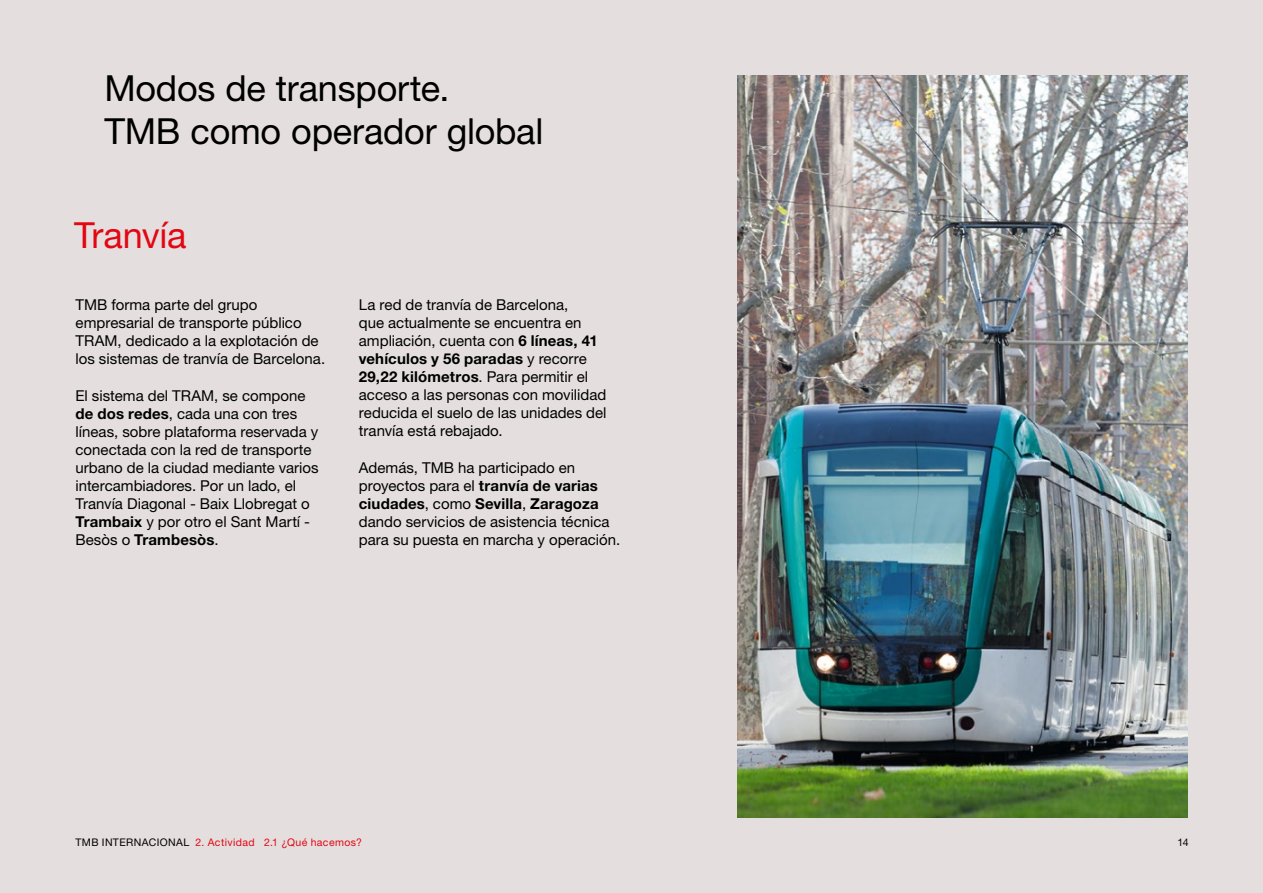
<style>
.page{position:relative;width:1263px;height:893px;background:#e4dfde}
.page>*{position:absolute;margin:0;border:0;box-sizing:border-box;transform-origin:0 0}
.t1{font:36px/43.2px "Helvetica Neue LT Pro";letter-spacing:-.005em;color:#000}
.t2{font:36px "Helvetica Neue LT Pro";letter-spacing:-.01em;color:#e30613}
.t3{font:15px/18px "Helvetica Neue LT Pro";color:#000}
.t4{font:10.5px "Helvetica Neue LT Pro";letter-spacing:.035em;color:#e30613}
.t5{font:10.5px "Helvetica Neue LT Pro";letter-spacing:.035em;color:#000}
.s1{font-weight:700}
</style>
<div class="page">
<img style="left:737px;top:75px;width:451px;height:743px">
<h1 class="t1" style="left:104px;top:66px;width:440px">Modos de transporte.<br>TMB como operador global</h1>
<h1 class="t2" style="left:74px;top:214px;width:114px">Tranvía</h1>
<p class="t3" style="left:76px;top:296px;width:251px">TMB forma parte del grupo empresarial de transporte público TRAM, dedicado a la explotación de los sistemas de tranvía de Barcelona.</p>
<p class="t3" style="left:76px;top:387px;width:245px">El sistema del TRAM, se compone <span class="s1">de dos redes</span>, cada una con tres líneas, sobre plataforma reservada y conectada con la red de transporte urbano de la ciudad mediante varios intercambiadores. Por un lado, el<br>Tranvía Diagonal - Baix Llobregat o<br><span class="s1">Trambaix</span> y por otro el Sant Martí -<br>Besòs o <span class="s1">Trambesòs</span>.</p>
<p class="t3" style="left:359px;top:296px;width:249px">La red de tranvía de Barcelona,<br>que actualmente se encuentra en ampliación, cuenta con <span class="s1">6 líneas, 41 vehículos y 56 paradas</span> y recorre<br><span class="s1">29,22 kilómetros</span>. Para permitir el acceso a las personas con movilidad reducida el suelo de las unidades del tranvía está rebajado.</p>
<p class="t3" style="left:359px;top:459px;width:263px">Además, TMB ha participado en proyectos para el <span class="s1">tranvía de varias ciudades</span>, como <span class="s1">Sevilla</span>, <span class="s1">Zaragoza </span>dando servicios de asistencia técnica para su puesta en marcha y operación.</p>
<p class="t4" style="left:196px;top:836px;width:168px">2. Actividad 2.1 ¿Qué hacemos?</p>
<p class="t5" style="left:75px;top:836px;width:115px">TMB INTERNACIONAL</p>
<p class="t5" style="left:1177px;top:836px;width:13px">14</p>
</div>
